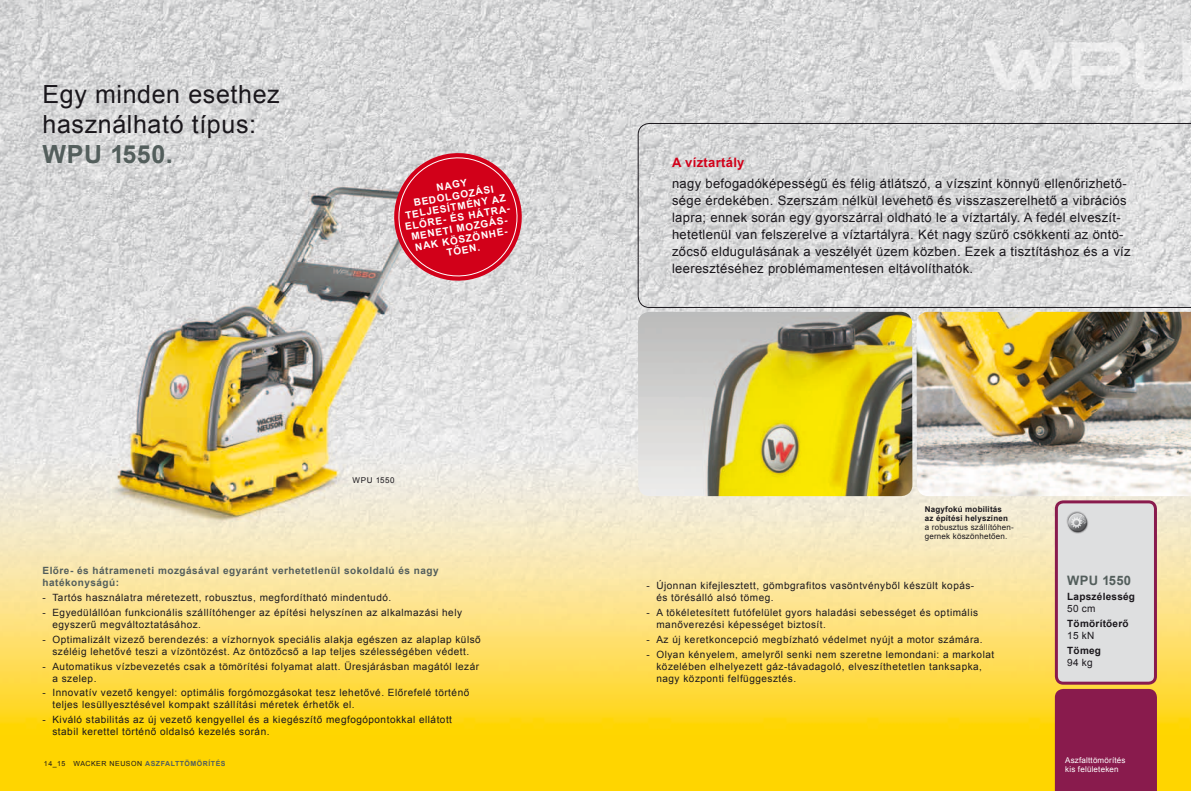
<style>
.page{position:relative;width:1191px;height:791px;background:#fff}
.page>*{position:absolute;margin:0;border:0;box-sizing:border-box;transform-origin:0 0}
.t1{font:25px/30px "Arial";letter-spacing:.025em;color:#1a171c}
.t2{font:700 25px "Arial";letter-spacing:.025em;color:#535e5c}
.t3{font:13px/17px "Arial";letter-spacing:.025em;color:#1a171c}
.t4{font:700 13px "Arial";letter-spacing:.025em;color:#d20019}
.t5{font:700 13px "Arial";letter-spacing:.025em;color:#535e5c}
.t6{font:10px/12px "Arial";letter-spacing:.05em;color:#1a171c}
.t7{font:700 10px/12px "Arial";letter-spacing:.05em;color:#535e5c}
.t8{font:700 10px "Arial";color:#fff}
.t9{font:700 10px "Arial";letter-spacing:.025em;color:#1a171c}
.t10{font:8px/9px "Arial";letter-spacing:.025em;color:#1a171c}
.t11{font:700 8px/9px "Arial";letter-spacing:.025em;color:#1a171c}
.t12{font:8px/9.5px "Arial";letter-spacing:.025em;color:#fff}
.t13{font:7px "Arial";letter-spacing:.075em;color:#1a171c}
.s1{font-weight:700;color:#535e5c}
</style>
<div class="page">
<img style="left:0;top:0;width:1191px;height:791px">
<div style="left:1054px;top:689px;width:103px;height:102px;background:#891b4d"></div>
<div style="left:1056px;top:502px;width:99px;height:181px;background:#dedfe0;border-radius:7px"></div>
<div style="left:1054px;top:500px;width:103px;height:185px;border:3px solid #891b4d;border-radius:7px"></div>
<img style="left:1066px;top:511px;width:22px;height:23px">
<img style="left:638px;top:312px;width:274px;height:184px">
<svg style="left:638px;top:123px;width:553px;height:185px;background:#d6d6d7"></svg>
<img style="left:916px;top:312px;width:275px;height:184px">
<svg style="left:389px;top:148px;width:138px;height:138px;background:#d44b5c"></svg>
<h1 class="t1" style="left:43px;top:80px;width:239px">Egy minden esethez használható típus:</h1>
<h1 class="t2" style="left:43px;top:138px;width:132px">WPU 1550.</h1>
<p class="t8" style="left:435px;top:181px;width:33px;rotate:-10deg">NAGY</p>
<p class="t8" style="left:413px;top:196px;width:82px;rotate:-10deg">BEDOLGOZÁSI</p>
<p class="t8" style="left:404px;top:209px;width:103px;rotate:-10deg">TELJESÍTMÉNY AZ</p>
<p class="t8" style="left:404px;top:220px;width:114px;rotate:-10deg">ELŐRE- ÉS HÁTRA-</p>
<p class="t8" style="left:410px;top:230px;width:106px;rotate:-10deg">MENETI MOZGÁS-</p>
<p class="t8" style="left:414px;top:241px;width:102px;rotate:-10deg">NAK KÖSZÖNHE-</p>
<p class="t8" style="left:445px;top:246px;width:35px;rotate:-10deg">TŐEN.</p>
<p class="t10" style="left:352px;top:476px;width:44px">WPU 1550</p>
<p class="t7" style="left:43px;top:565px;width:398px">Előre- és hátrameneti mozgásával egyaránt verhetetlenül sokoldalú és nagy hatékonyságú:</p>
<p class="t6" style="left:43px;top:592px;width:350px">- Tartós használatra méretezett, robusztus, megfordítható mindentudó.</p>
<p class="t6" style="left:52px;top:606px;width:411px;text-indent:-10px">- Egyedülállóan funkcionális szállítóhenger az építési helyszínen az alkalmazási hely egyszerű megváltoztatásához.</p>
<p class="t6" style="left:43px;top:633px;width:440px;text-align:center">- Optimalizált vizező berendezés: a vízhornyok speciális alakja egészen az alaplap külső széléig lehetővé teszi a vízöntözést. Az öntözőcső a lap teljes szélességében védett.</p>
<p class="t6" style="left:52px;top:660px;width:428px;text-indent:-10px">- Automatikus vízbevezetés csak a tömörítési folyamat alatt. Üresjárásban magától lezár a szelep.</p>
<p class="t6" style="left:52px;top:687px;width:418px;text-indent:-10px">- Innovatív vezető kengyel: optimális forgómozgásokat tesz lehetővé. Előrefelé történő teljes lesüllyesztésével kompakt szállítási méretek érhetők el.</p>
<p class="t6" style="left:52px;top:714px;width:401px;text-indent:-10px">- Kiváló stabilitás az új vezető kengyellel és a kiegészítő megfogópontokkal ellátott stabil kerettel történő oldalsó kezelés során.</p>
<p class="t13" style="left:44px;top:759px;width:183px">14_15 WACKER NEUSON <span class="s1">ASZFALTTÖMÖRÍTÉS</span></p>
<h2 class="t4" style="left:672px;top:154px;width:74px">A víztartály</h2>
<p class="t3" style="left:672px;top:175px;width:460px">nagy befogadóképességű és félig átlátszó, a vízszint könnyű ellenőrizhető&shy;sége érdekében. Szerszám nélkül levehető és visszaszerelhető a vibrációs lapra; ennek során egy gyorszárral oldható le a víztartály. A fedél elveszít&shy;hetetlenül van felszerelve a víztartályra. Két nagy szűrő csökkenti az öntö&shy;zőcső eldugulásának a veszélyét üzem közben. Ezek a tisztításhoz és a víz leeresztéséhez problémamentesen eltávolíthatók.</p>
<p class="t11" style="left:924px;top:505px;width:85px">Nagyfokú mobilitás az építési helyszínen</p>
<p class="t10" style="left:924px;top:523px;width:91px">a robusztus szállítóhen&shy;gernek köszönhetően.</p>
<p class="t6" style="left:656px;top:580px;width:319px;text-indent:-10px">- Újonnan kifejlesztett, gömbgrafitos vasöntvényből készült kopás&shy;és törésálló alsó tömeg.</p>
<p class="t6" style="left:656px;top:606px;width:323px;text-indent:-10px">- A tökéletesített futófelület gyors haladási sebességet és optimális manőverezési képességet biztosít.</p>
<p class="t6" style="left:646px;top:633px;width:338px">- Az új keretkoncepció megbízható védelmet nyújt a motor számára.</p>
<p class="t6" style="left:656px;top:648px;width:339px;text-indent:-10px">- Olyan kényelem, amelyről senki nem szeretne lemondani: a markolat közelében elhelyezett gáz-távadagoló, elveszíthetetlen tanksapka, nagy központi felfüggesztés.</p>
<h2 class="t5" style="left:1067px;top:572px;width:65px">WPU 1550</h2>
<p class="t9" style="left:1067px;top:590px;width:69px">Lapszélesség</p>
<p class="t6" style="left:1067px;top:602px;width:30px">50 cm</p>
<p class="t9" style="left:1067px;top:617px;width:63px">Tömörítőerő</p>
<p class="t6" style="left:1067px;top:629px;width:29px">15 kN</p>
<p class="t9" style="left:1067px;top:643px;width:35px">Tömeg</p>
<p class="t6" style="left:1067px;top:656px;width:27px">94 kg</p>
<p class="t12" style="left:1065px;top:755px;width:62px">Aszfalttömörítés kis felületeken</p>
</div>
